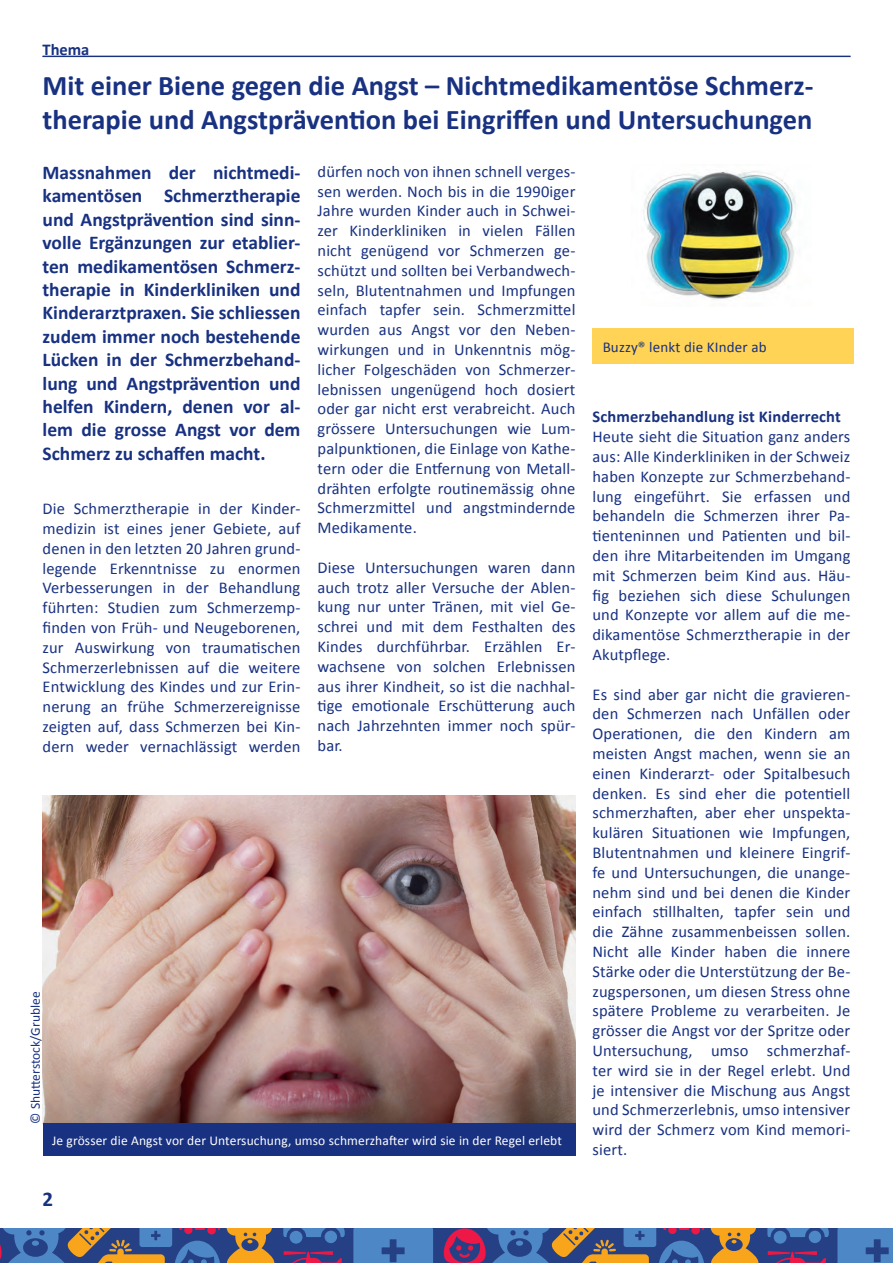
<style>
.page{position:relative;width:893px;height:1263px;background:#fff}
.page>*{position:absolute;margin:0;border:0;box-sizing:border-box;transform-origin:0 0}
.t1{font:700 28.5px/34.2px "Calibri";color:#183181}
.t2{font:700 21px "Calibri";color:#183181}
.t3{font:700 19.5px/23.4px "Calibri";color:#183181;text-align:justify}
.t4{font:16.5px/19.8px "Calibri";letter-spacing:.01em;color:#183181;text-align:justify}
.t5{font:700 16.5px "Calibri";letter-spacing:.01em;color:#183181}
.t6{font:15px "Calibri";letter-spacing:.01em;color:#183181}
.t7{font:13.5px "Calibri";letter-spacing:.01em;color:#fff}
.t8{font:13.5px "Calibri";color:#183181}
</style>
<div class="page">
<div style="left:0;top:1229px;width:409px;height:34px;background:#264085"></div>
<svg style="left:283px;top:1229px;width:62px;height:8px"></svg>
<div style="left:290px;top:1231px;width:12px;height:13px;background:#4d87c6;border-radius:50%"></div>
<div style="left:325px;top:1231px;width:12px;height:12px;background:#4d87c6;border-radius:50%"></div>
<svg style="left:284px;top:1251px;width:58px;height:12px"></svg>
<svg style="left:0;top:1229px;width:275px;height:34px"></svg>
<div style="left:409px;top:1229px;width:484px;height:34px;background:#264085"></div>
<svg style="left:767px;top:1229px;width:62px;height:8px"></svg>
<div style="left:774px;top:1231px;width:13px;height:13px;background:#4d87c6;border-radius:50%"></div>
<div style="left:809px;top:1231px;width:12px;height:12px;background:#4d87c6;border-radius:50%"></div>
<svg style="left:768px;top:1251px;width:58px;height:12px"></svg>
<svg style="left:353px;top:1229px;width:80px;height:34px;background:#487fbf"></svg>
<svg style="left:444px;top:1229px;width:315px;height:34px"></svg>
<svg style="left:837px;top:1229px;width:56px;height:34px;background:#477cbc"></svg>
<hr style="left:43px;top:56px;width:807px;height:1px;background:#183181">
<img style="left:43px;top:796px;width:532px;height:328px">
<div style="left:43px;top:1124px;width:532px;height:32px;background:#183181"></div>
<img style="left:643px;top:171px;width:153px;height:129px">
<div style="left:592px;top:329px;width:262px;height:35px;background:#fed356"></div>
<p class="t5" style="left:43px;top:39px;width:48px">Thema</p>
<h1 class="t1" style="left:43px;top:69px;width:773px">Mit einer Biene gegen die Angst – Nichtmedikamentöse Schmerz&shy;therapie und Angstprävention bei Eingriffen und Untersuchungen</h1>
<p class="t3" style="left:43px;top:161px;width:259px">Massnahmen der nichtmedi&shy;kamentösen Schmerztherapie und Angstprävention sind sinn&shy;volle Ergänzungen zur etablier&shy;ten medikamentösen Schmerz&shy;therapie in Kinderkliniken und Kinderarztpraxen. Sie schliessen zudem immer noch bestehende Lücken in der Schmerzbehand&shy;lung und Angstprävention und helfen Kindern, denen vor al&shy;lem die grosse Angst vor dem Schmerz zu schaffen macht.</p>
<p class="t4" style="left:43px;top:499px;width:259px">Die Schmerztherapie in der Kinder&shy;medizin ist eines jener Gebiete, auf denen in den letzten 20 Jahren grund&shy;legende Erkenntnisse zu enormen Verbesserungen in der Behandlung führten: Studien zum Schmerzemp&shy;finden von Früh- und Neugeborenen, zur Auswirkung von traumatischen Schmerzerlebnissen auf die weitere Entwicklung des Kindes und zur Erin&shy;nerung an frühe Schmerzereignisse zeigten auf, dass Schmerzen bei Kin&shy;dern weder vernachlässigt werden</p>
<p class="t4" style="left:317px;top:161px;width:259px">dürfen noch von ihnen schnell verges&shy;sen werden. Noch bis in die 1990iger Jahre wurden Kinder auch in Schwei&shy;zer Kinderkliniken in vielen Fällen nicht genügend vor Schmerzen ge&shy;schützt und sollten bei Verbandwech&shy;seln, Blutentnahmen und Impfungen einfach tapfer sein. Schmerzmittel wurden aus Angst vor den Neben&shy;wirkungen und in Unkenntnis mög&shy;licher Folgeschäden von Schmerzer&shy;lebnissen ungenügend hoch dosiert oder gar nicht erst verabreicht. Auch grössere Untersuchungen wie Lum&shy;palpunktionen, die Einlage von Kathe&shy;tern oder die Entfernung von Metall&shy;drähten erfolgte routinemässig ohne Schmerzmittel und angstmindernde Medikamente.</p>
<p class="t4" style="left:317px;top:557px;width:259px">Diese Untersuchungen waren dann auch trotz aller Versuche der Ablen&shy;kung nur unter Tränen, mit viel Ge&shy;schrei und mit dem Festhalten des Kindes durchführbar. Erzählen Er&shy;wachsene von solchen Erlebnissen aus ihrer Kindheit, so ist die nachhal&shy;tige emotionale Erschütterung auch nach Jahrzehnten immer noch spür&shy;bar.</p>
<p class="t8" style="left:27px;top:1124px;width:133px;rotate:-90deg">© Shutterstock/Grublee</p>
<p class="t7" style="left:52px;top:1132px;width:511px">Je grösser die Angst vor der Untersuchung, umso schmerzhafter wird sie in der Regel erlebt</p>
<p class="t2" style="left:43px;top:1185px;width:12px">2</p>
<p class="t6" style="left:603px;top:338px;width:165px">Buzzy® lenkt die KInder ab</p>
<p class="t5" style="left:592px;top:406px;width:250px">Schmerzbehandlung ist Kinderrecht</p>
<p class="t4" style="left:592px;top:427px;width:259px">Heute sieht die Situation ganz anders aus: Alle Kinderkliniken in der Schweiz haben Konzepte zur Schmerzbehand&shy;lung eingeführt. Sie erfassen und behandeln die Schmerzen ihrer Pa&shy;tienteninnen und Patienten und bil&shy;den ihre Mitarbeitenden im Umgang mit Schmerzen beim Kind aus. Häu&shy;fig beziehen sich diese Schulungen und Konzepte vor allem auf die me&shy;dikamentöse Schmerztherapie in der Akutpflege.</p>
<p class="t4" style="left:592px;top:684px;width:259px">Es sind aber gar nicht die gravieren&shy;den Schmerzen nach Unfällen oder Operationen, die den Kindern am meisten Angst machen, wenn sie an einen Kinderarzt- oder Spitalbesuch denken. Es sind eher die potentiell schmerzhaften, aber eher unspekta&shy;kulären Situationen wie Impfungen, Blutentnahmen und kleinere Eingrif&shy;fe und Untersuchungen, die unange&shy;nehm sind und bei denen die Kinder einfach stillhalten, tapfer sein und die Zähne zusammenbeissen sollen.<br>Nicht alle Kinder haben die innere Stärke oder die Unterstützung der Be&shy;zugspersonen, um diesen Stress ohne spätere Probleme zu verarbeiten. Je grösser die Angst vor der Spritze oder Untersuchung, umso schmerzhaf&shy;ter wird sie in der Regel erlebt. Und je intensiver die Mischung aus Angst und Schmerzerlebnis, umso intensiver wird der Schmerz vom Kind memori&shy;siert.</p>
</div>
